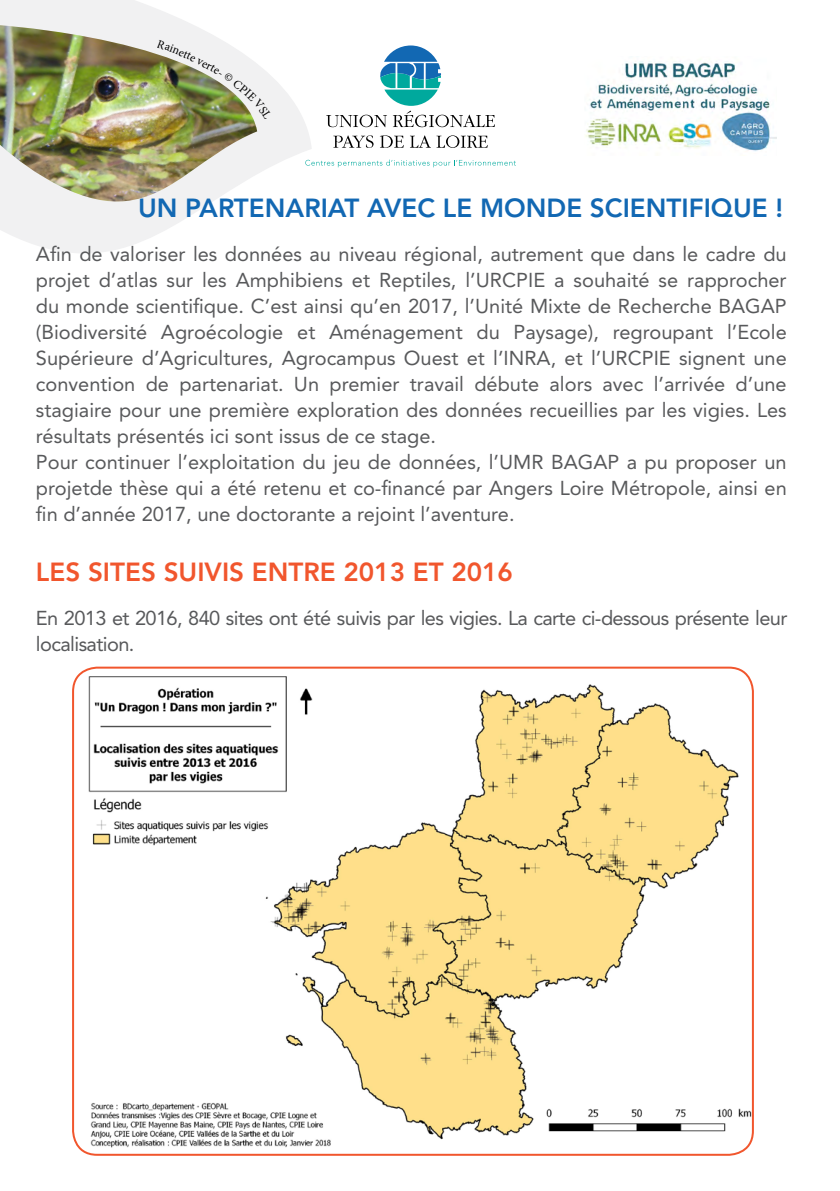
<style>
.page{position:relative;width:840px;height:1191px;background:#fff}
.page>*{position:absolute;margin:0;border:0;box-sizing:border-box;transform-origin:0 0}
.t1{font:800 26px "Avenir LT Std";color:#1268b3}
.t2{font:800 26px "Avenir LT Std";color:#f1562d}
.t3{font:20px/26px "Avenir LT Std";color:#58595b}
.t4{font:20px/26px "Avenir LT Std";letter-spacing:-.03em;color:#58595b}
</style>
<div class="page">
<svg style="left:0;top:0;width:311px;height:253px"></svg>
<img style="left:80px;top:667px;width:672px;height:487px">
<svg style="left:326px;top:45px;width:168px;height:82px"></svg>
<svg style="left:333px;top:135px;width:40px;height:13px"></svg>
<svg style="left:379px;top:135px;width:24px;height:13px"></svg>
<svg style="left:410px;top:135px;width:77px;height:13px"></svg>
<svg style="left:305px;top:160px;width:210px;height:7px"></svg>
<img style="left:0;top:25px;width:257px;height:178px">
<img style="left:585px;top:61px;width:191px;height:91px">
<img style="left:157px;top:39px;width:114px;height:80px">
<h1 class="t1" style="left:138px;top:192px;width:646px">UN PARTENARIAT AVEC LE MONDE SCIENTIFIQUE !</h1>
<p class="t3" style="left:36px;top:241px;width:752px">Afin de valoriser les données au niveau régional, autrement que dans le cadre du projet d’atlas sur les Amphibiens et Reptiles, l’URCPIE a souhaité se rapprocher du monde scientifique. C’est ainsi qu’en 2017, l’Unité Mixte de Recherche BAGAP (Biodiversité Agroécologie et Aménagement du Paysage), regroupant l’Ecole Supérieure d’Agricultures, Agrocampus Ouest et l’INRA, et l’URCPIE signent une convention de partenariat. Un premier travail débute alors avec l’arrivée d’une stagiaire pour une première exploration des données recueillies par les vigies. Les résultats présentés ici sont issus de ce stage.<br>Pour continuer l’exploitation du jeu de données, l’UMR BAGAP a pu proposer un projetde thèse qui a été retenu et co-financé par Angers Loire Métropole, ainsi en fin d’année 2017, une doctorante a rejoint l’aventure.</p>
<h1 class="t2" style="left:36px;top:556px;width:478px">LES SITES SUIVIS ENTRE 2013 ET 2016</h1>
<p class="t4" style="left:36px;top:605px;width:752px">En 2013 et 2016, 840 sites ont été suivis par les vigies. La carte ci-dessous présente leur localisation.</p>
</div>
